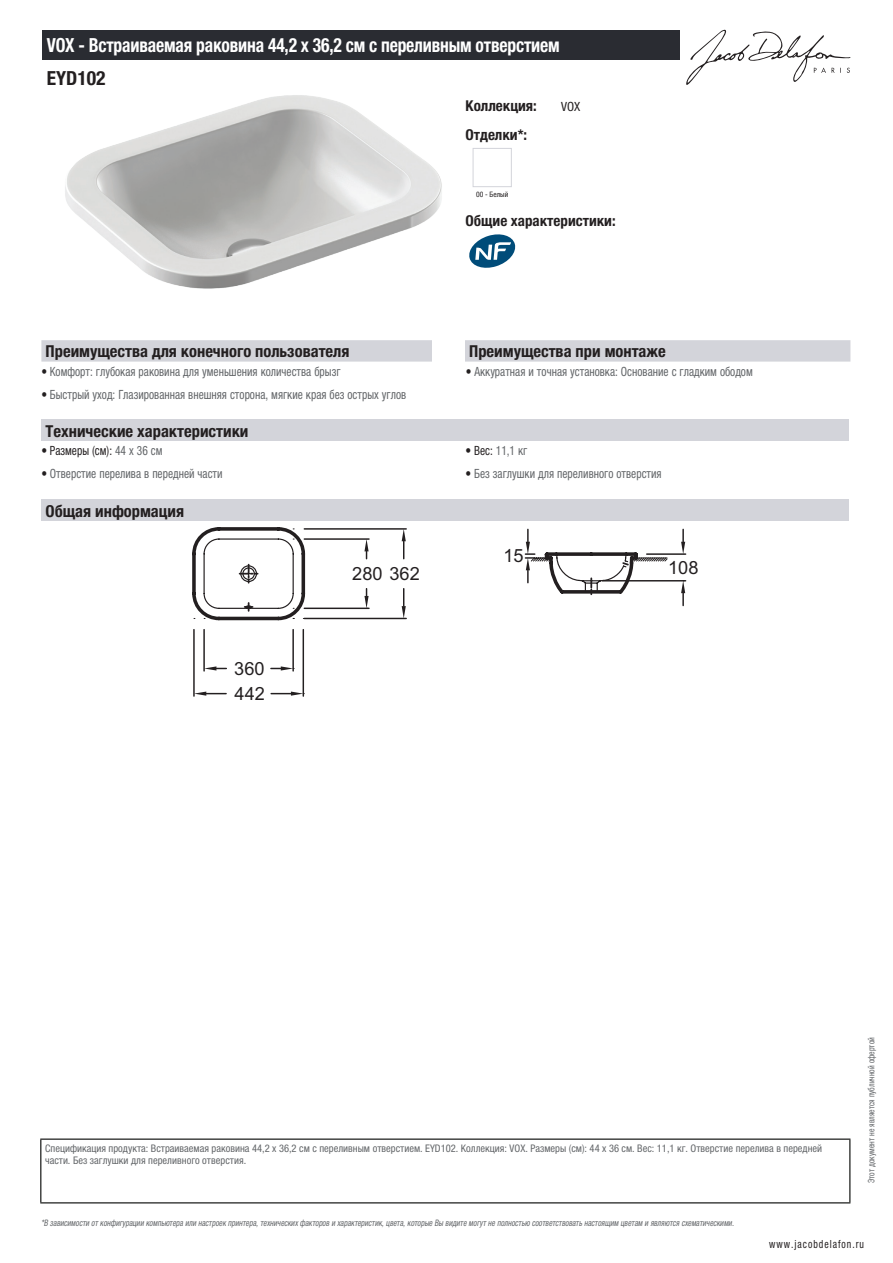
<style>
.page{position:relative;width:893px;height:1263px;background:#fff}
.page>*{position:absolute;margin:0;border:0;box-sizing:border-box;transform-origin:0 0}
.t1{font:700 condensed 19.5px "Helvetica Neue LTCYR";letter-spacing:-.01em;color:#fff;scale:.9 1}
.t2{font:700 condensed 19.5px "Helvetica Neue LTCYR";color:#231f20}
.t3{font:18.15px "Arial";color:#231f20}
.t4{font:700 condensed 16.5px "Helvetica Neue LTCYR";color:#231f20}
.t5{font:700 condensed 15px "Helvetica Neue LTCYR";color:#231f20}
.t6{font:condensed 12.75px "Helvetica Neue LTCYR";color:#626568;scale:.9 1}
.t7{font:condensed 12.75px "Helvetica Neue LTCYR";color:#231f20;scale:.9 1}
.t8{font:condensed 12.75px "Helvetica Neue LTCYR";color:#231f20}
.t9{font:condensed 11.25px "Helvetica Neue LTCYR";letter-spacing:.1em;color:#231f20;scale:.87 1}
.t10{font:condensed 10.5px/12px "Helvetica Neue LTCYR";color:#626568}
.t11{font:italic condensed 9px "Helvetica Neue LTCYR";color:#626568;scale:.87 1}
.t12{font:condensed 9px "Helvetica Neue LTCYR";color:#626568;scale:.87 1}
.t13{font:condensed 7.5px "Helvetica Neue LTCYR";color:#231f20}
.s1{color:#231f20}
.s2{color:#626568}
</style>
<div class="page">
<svg style="left:686px;top:30px;width:164px;height:55px"></svg>
<img style="left:65px;top:95px;width:377px;height:194px">
<div style="left:473px;top:148px;width:39px;height:39px;border:1px solid #d3d4da"></div>
<svg style="left:469px;top:234px;width:46px;height:34px"></svg>
<div style="left:41px;top:340px;width:809px;height:22px;background:#d3d4da"></div>
<div style="left:432px;top:340px;width:33px;height:22px;background:#fff"></div>
<div style="left:41px;top:420px;width:808px;height:21px;background:#d3d4da"></div>
<div style="left:41px;top:499px;width:808px;height:22px;background:#d3d4da"></div>
<hr style="left:203px;top:630px;width:2px;height:41px;background:#231f20">
<hr style="left:292px;top:630px;width:2px;height:41px;background:#231f20">
<svg style="left:204px;top:666px;width:22px;height:4px"></svg>
<svg style="left:271px;top:666px;width:23px;height:4px"></svg>
<hr style="left:193px;top:630px;width:2px;height:66px;background:#231f20">
<hr style="left:303px;top:630px;width:1px;height:66px;background:#231f20">
<svg style="left:194px;top:691px;width:32px;height:5px"></svg>
<svg style="left:271px;top:691px;width:32px;height:5px"></svg>
<hr style="left:647px;top:553px;width:39px;height:2px;background:#231f20">
<hr style="left:602px;top:580px;width:84px;height:1px;background:#231f20">
<svg style="left:681px;top:529px;width:4px;height:25px"></svg>
<svg style="left:681px;top:581px;width:4px;height:24px"></svg>
<svg style="left:192px;top:527px;width:476px;height:94px"></svg>
<div style="left:43px;top:30px;width:637px;height:30px;background:#2a2c32"></div>
<hr style="left:40px;top:1138px;width:810px;height:2px;background:#040503">
<hr style="left:40px;top:1140px;width:1px;height:62px;background:#040503">
<hr style="left:849px;top:1140px;width:1px;height:62px;background:#040503">
<hr style="left:40px;top:1202px;width:810px;height:1px;background:#040503">
<h1 class="t1" style="left:47px;top:34px;width:571px">VOX - Встраиваемая раковина 44,2 х 36,2 см с переливным отверстием</h1>
<h1 class="t2" style="left:47px;top:67px;width:60px">EYD102</h1>
<p class="t5" style="left:466px;top:97px;width:73px">Коллекция:</p>
<p class="t8" style="left:561px;top:99px;width:21px">VOX</p>
<p class="t5" style="left:466px;top:126px;width:63px">Отделки*:</p>
<p class="t13" style="left:476px;top:190px;width:34px">00 - Белый</p>
<p class="t5" style="left:466px;top:212px;width:152px">Общие характеристики:</p>
<p class="t4" style="left:46px;top:342px;width:305px">Преимущества для конечного пользователя</p>
<p class="t4" style="left:469px;top:342px;width:198px">Преимущества при монтаже</p>
<p class="t6" style="left:41px;top:364px;width:334px"><span class="s1">•</span> Комфорт: глубокая раковина для уменьшения количества брызг</p>
<p class="t6" style="left:466px;top:364px;width:320px"><span class="s1">•</span> Аккуратная и точная установка: Основание с гладким ободом</p>
<p class="t6" style="left:41px;top:387px;width:407px"><span class="s1">•</span> Быстрый уход: Глазированная внешняя сторона, мягкие края без острых углов</p>
<p class="t4" style="left:46px;top:422px;width:204px">Технические характеристики</p>
<p class="t7" style="left:41px;top:444px;width:136px">• Размеры (см): <span class="s2">44 x 36 см</span></p>
<p class="t6" style="left:466px;top:444px;width:70px"><span class="s1">• Вес:</span> 11,1 кг</p>
<p class="t6" style="left:41px;top:466px;width:203px"><span class="s1">•</span> Отверстие перелива в передней части</p>
<p class="t6" style="left:466px;top:466px;width:219px"><span class="s1">•</span> Без заглушки для переливного отверстия</p>
<p class="t4" style="left:46px;top:501px;width:140px">Общая информация</p>
<h2 class="t3" style="left:234px;top:656px;width:32px">360</h2>
<h2 class="t3" style="left:235px;top:681px;width:32px">442</h2>
<h2 class="t3" style="left:352px;top:561px;width:69px">280 362</h2>
<h2 class="t3" style="left:503px;top:543px;width:22px">15</h2>
<h2 class="t3" style="left:668px;top:555px;width:32px">108</h2>
<p class="t10" style="left:45px;top:1142px;width:779px">Спецификация продукта: Встраиваемая раковина 44,2 х 36,2 см с переливным отверстием. EYD102. Коллекция: VOX. Размеры (см): 44 x 36 см. Вес: 11,1 кг. Отверстие перелива в передней части. Без заглушки для переливного отверстия.</p>
<p class="t11" style="left:41px;top:1218px;width:800px">*В зависимости отконфигурации компьютера или настроек принтера,техническихфакторов и характеристик,цвета,которые Вы видите могутне полностью соответствоватьнастоящим цветам и являются схематическими.</p>
<p class="t12" style="left:866px;top:1183px;width:169px;rotate:-90deg">Этот документ не является публичной офертой</p>
<p class="t9" style="left:769px;top:1237px;width:110px">www.jacobdelafon.ru</p>
</div>
